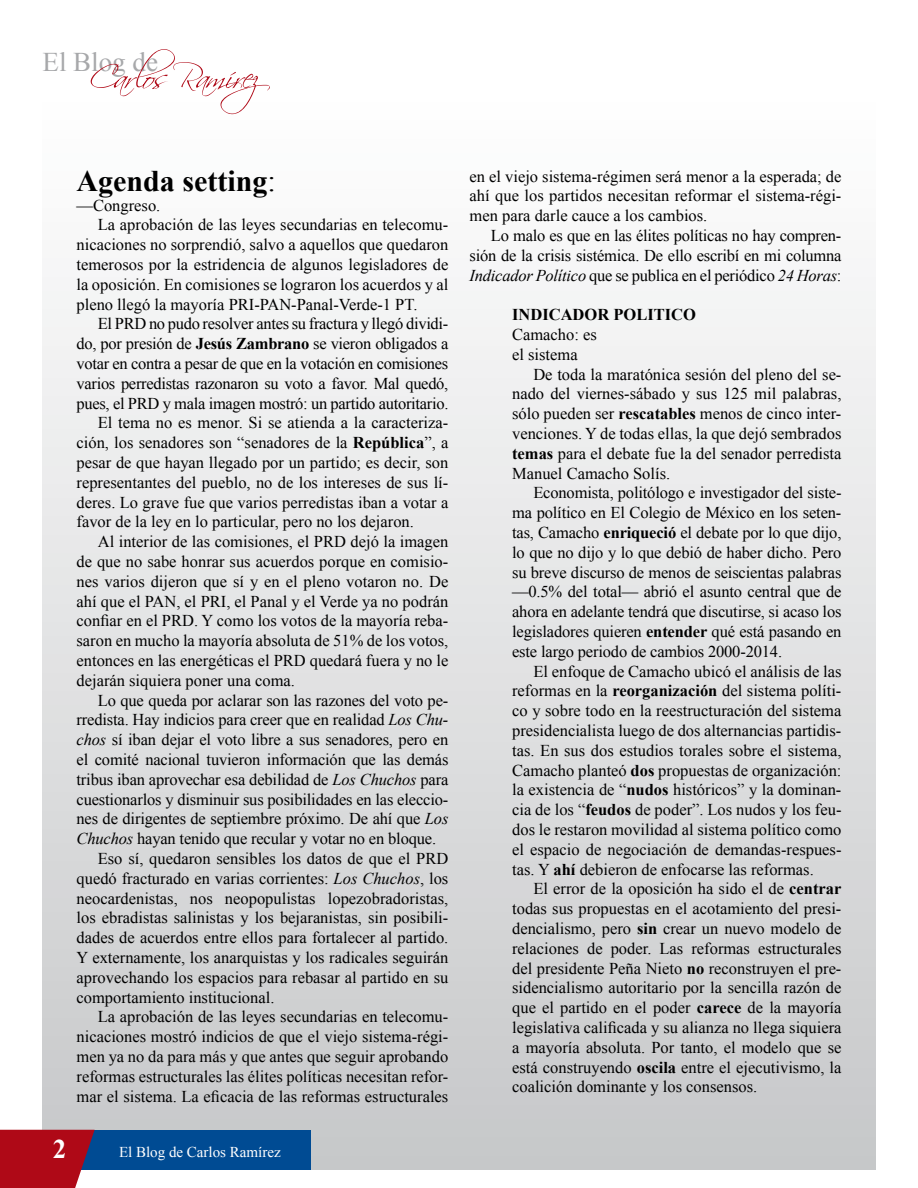
<style>
.page{position:relative;width:918px;height:1188px;background:#fff}
.page>*{position:absolute;margin:0;border:0;box-sizing:border-box;transform-origin:0 0}
.t1{font:700 30px "Times New Roman";color:#000}
.t2{font:27px "Times New Roman";color:#a7a8aa}
.t3{font:700 27px "Times New Roman";color:#fff}
.t4{font:16.5px/19.8px "Times New Roman";color:#000;text-align:justify}
.t5{font:16.5px "Times New Roman";letter-spacing:-.02em;color:#000}
.t6{font:700 16.5px "Times New Roman";color:#000}
.t7{font:15px "Times New Roman";color:#fff}
.s1{font-weight:400}
.s2{font-weight:700}
.s3{font-style:italic}
</style>
<div class="page">
<div style="left:43px;top:0;width:832px;height:1169px;background:linear-gradient(to bottom,#fff,#c7c8ca)"></div>
<div style="left:70px;top:1130px;width:241px;height:39px;background:#004b93"></div>
<svg style="left:91px;top:49px;width:179px;height:65px"></svg>
<svg style="left:0;top:1130px;width:95px;height:58px"></svg>
<h2 class="t2" style="left:43px;top:44px;width:117px">El Blog de</h2>
<h1 class="t1" style="left:77px;top:160px;width:201px">Agenda setting<span class="s1">:</span></h1>
<p class="t4" style="left:77px;top:195px;width:85px">—Congreso.</p>
<p class="t4" style="left:98px;top:215px;width:352px">La aprobación de las leyes secundarias en telecomu-</p>
<p class="t4" style="left:77px;top:235px;width:373px">nicaciones no sorprendió, salvo a aquellos que quedaron</p>
<p class="t4" style="left:77px;top:254px;width:373px">temerosos por la estridencia de algunos legisladores de</p>
<p class="t4" style="left:77px;top:274px;width:373px">la oposición. En comisiones se lograron los acuerdos y al</p>
<p class="t4" style="left:77px;top:294px;width:342px">pleno llegó la mayoría PRI-PAN-Panal-Verde-1 PT.</p>
<p class="t5" style="left:98px;top:313px;width:352px">El PRD no pudo resolver antes su fractura y llegó dividi-</p>
<p class="t5" style="left:77px;top:333px;width:373px">do, por presión de <span class="s2">Jesús Zambrano</span> se vieron obligados a</p>
<p class="t5" style="left:77px;top:352px;width:373px">votar en contra a pesar de que en la votación en comisiones</p>
<p class="t5" style="left:77px;top:372px;width:373px">varios perredistas razonaron su voto a favor. Mal quedó,</p>
<p class="t5" style="left:77px;top:392px;width:373px">pues, el PRD y mala imagen mostró: un partido autoritario.</p>
<p class="t4" style="left:98px;top:413px;width:352px">El tema no es menor. Si se atienda a la caracteriza-</p>
<p class="t4" style="left:77px;top:433px;width:373px">ción, los senadores son “senadores de la <span class="s2">República</span>”, a</p>
<p class="t4" style="left:77px;top:452px;width:373px">pesar de que hayan llegado por un partido; es decir, son</p>
<p class="t4" style="left:77px;top:472px;width:373px">representantes del pueblo, no de los intereses de sus lí-</p>
<p class="t4" style="left:77px;top:492px;width:373px">deres. Lo grave fue que varios perredistas iban a votar a</p>
<p class="t4" style="left:77px;top:512px;width:339px">favor de la ley en lo particular, pero no los dejaron.</p>
<p class="t4" style="left:98px;top:532px;width:352px">Al interior de las comisiones, el PRD dejó la imagen</p>
<p class="t4" style="left:77px;top:551px;width:373px">de que no sabe honrar sus acuerdos porque en comisio-</p>
<p class="t4" style="left:77px;top:571px;width:373px">nes varios dijeron que sí y en el pleno votaron no. De</p>
<p class="t4" style="left:77px;top:591px;width:373px">ahí que el PAN, el PRI, el Panal y el Verde ya no podrán</p>
<p class="t4" style="left:77px;top:611px;width:373px">confiar en el PRD. Y como los votos de la mayoría reba-</p>
<p class="t4" style="left:77px;top:631px;width:373px">saron en mucho la mayoría absoluta de 51% de los votos,</p>
<p class="t4" style="left:77px;top:650px;width:373px">entonces en las energéticas el PRD quedará fuera y no le</p>
<p class="t4" style="left:77px;top:670px;width:220px">dejarán siquiera poner una coma.</p>
<p class="t4" style="left:98px;top:690px;width:352px">Lo que queda por aclarar son las razones del voto pe-</p>
<p class="t4" style="left:77px;top:710px;width:373px">rredista. Hay indicios para creer que en realidad <span class="s3">Los Chu-</span></p>
<p class="t4" style="left:77px;top:730px;width:373px"><span class="s3">chos</span> sí iban dejar el voto libre a sus senadores, pero en</p>
<p class="t4" style="left:77px;top:749px;width:373px">el comité nacional tuvieron información que las demás</p>
<p class="t4" style="left:77px;top:769px;width:373px">tribus iban aprovechar esa debilidad de <span class="s3">Los Chuchos</span> para</p>
<p class="t4" style="left:77px;top:789px;width:373px">cuestionarlos y disminuir sus posibilidades en las eleccio-</p>
<p class="t4" style="left:77px;top:809px;width:373px">nes de dirigentes de septiembre próximo. De ahí que <span class="s3">Los</span></p>
<p class="t4" style="left:77px;top:829px;width:361px"><span class="s3">Chuchos</span> hayan tenido que recular y votar no en bloque.</p>
<p class="t4" style="left:98px;top:848px;width:352px">Eso sí, quedaron sensibles los datos de que el PRD</p>
<p class="t4" style="left:77px;top:868px;width:373px">quedó fracturado en varias corrientes: <span class="s3">Los Chuchos</span>, los</p>
<p class="t4" style="left:77px;top:888px;width:373px">neocardenistas, nos neopopulistas lopezobradoristas,</p>
<p class="t4" style="left:77px;top:908px;width:373px">los ebradistas salinistas y los bejaranistas, sin posibili-</p>
<p class="t4" style="left:77px;top:928px;width:373px">dades de acuerdos entre ellos para fortalecer al partido.</p>
<p class="t4" style="left:77px;top:947px;width:373px">Y externamente, los anarquistas y los radicales seguirán</p>
<p class="t4" style="left:77px;top:967px;width:373px">aprovechando los espacios para rebasar al partido en su</p>
<p class="t4" style="left:77px;top:987px;width:200px">comportamiento institucional.</p>
<p class="t4" style="left:98px;top:1007px;width:352px">La aprobación de las leyes secundarias en telecomu-</p>
<p class="t4" style="left:77px;top:1027px;width:373px">nicaciones mostró indicios de que el viejo sistema-régi-</p>
<p class="t4" style="left:77px;top:1046px;width:373px">men ya no da para más y que antes que seguir aprobando</p>
<p class="t4" style="left:77px;top:1066px;width:373px">reformas estructurales las élites políticas necesitan refor-</p>
<p class="t4" style="left:77px;top:1086px;width:373px">mar el sistema. La eficacia de las reformas estructurales</p>
<h2 class="t3" style="left:53px;top:1130px;width:15px">2</h2>
<p class="t7" style="left:119px;top:1142px;width:163px">El Blog de Carlos Ramírez</p>
<p class="t4" style="left:470px;top:166px;width:373px">en el viejo sistema-régimen será menor a la esperada; de ahí que los partidos necesitan reformar el sistema-régi&shy;men para darle cauce a los cambios.</p>
<p class="t4" style="left:470px;top:225px;width:373px;text-indent:21px">Lo malo es que en las élites políticas no hay compren&shy;sión de la crisis sistémica. De ello escribí en mi columna <span class="s3">Indicador Político</span> que se publica en el periódico <span class="s3">24 Horas</span>:</p>
<p class="t6" style="left:512px;top:303px;width:185px">INDICADOR POLITICO</p>
<p class="t4" style="left:512px;top:324px;width:86px">Camacho: es el sistema</p>
<p class="t4" style="left:512px;top:364px;width:331px;text-indent:21px">De toda la maratónica sesión del pleno del se&shy;nado del viernes-sábado y sus 125 mil palabras, sólo pueden ser <span class="s2">rescatables</span> menos de cinco inter&shy;venciones. Y de todas ellas, la que dejó sembrados <span class="s2">temas</span> para el debate fue la del senador perredista Manuel Camacho Solís.</p>
<p class="t4" style="left:512px;top:483px;width:331px;text-indent:21px">Economista, politólogo e investigador del siste&shy;ma político en El Colegio de México en los seten&shy;tas, Camacho <span class="s2">enriqueció</span> el debate por lo que dijo, lo que no dijo y lo que debió de haber dicho. Pero su breve discurso de menos de seiscientas palabras —0.5% del total— abrió el asunto central que de ahora en adelante tendrá que discutirse, si acaso los legisladores quieren <span class="s2">entender</span> qué está pasando en este largo periodo de cambios 2000-2014.</p>
<p class="t4" style="left:512px;top:661px;width:331px;text-indent:21px">El enfoque de Camacho ubicó el análisis de las reformas en la <span class="s2">reorganización</span> del sistema políti&shy;co y sobre todo en la reestructuración del sistema presidencialista luego de dos alternancias partidis&shy;tas. En sus dos estudios torales sobre el sistema, Camacho planteó <span class="s2">dos</span> propuestas de organización: la existencia de “<span class="s2">nudos</span> históricos” y la dominan&shy;cia de los “<span class="s2">feudos</span> de poder”. Los nudos y los feu&shy;dos le restaron movilidad al sistema político como el espacio de negociación de demandas-respues&shy;tas. Y <span class="s2">ahí</span> debieron de enfocarse las reformas.</p>
<p class="t4" style="left:512px;top:879px;width:331px;text-indent:21px">El error de la oposición ha sido el de <span class="s2">centrar </span>todas sus propuestas en el acotamiento del presi&shy;dencialismo, pero <span class="s2">sin</span> crear un nuevo modelo de relaciones de poder. Las reformas estructurales del presidente Peña Nieto <span class="s2">no</span> reconstruyen el pre&shy;sidencialismo autoritario por la sencilla razón de que el partido en el poder <span class="s2">carece</span> de la mayoría legislativa calificada y su alianza no llega siquiera a mayoría absoluta. Por tanto, el modelo que se está construyendo <span class="s2">oscila</span> entre el ejecutivismo, la coalición dominante y los consensos.</p>
</div>
